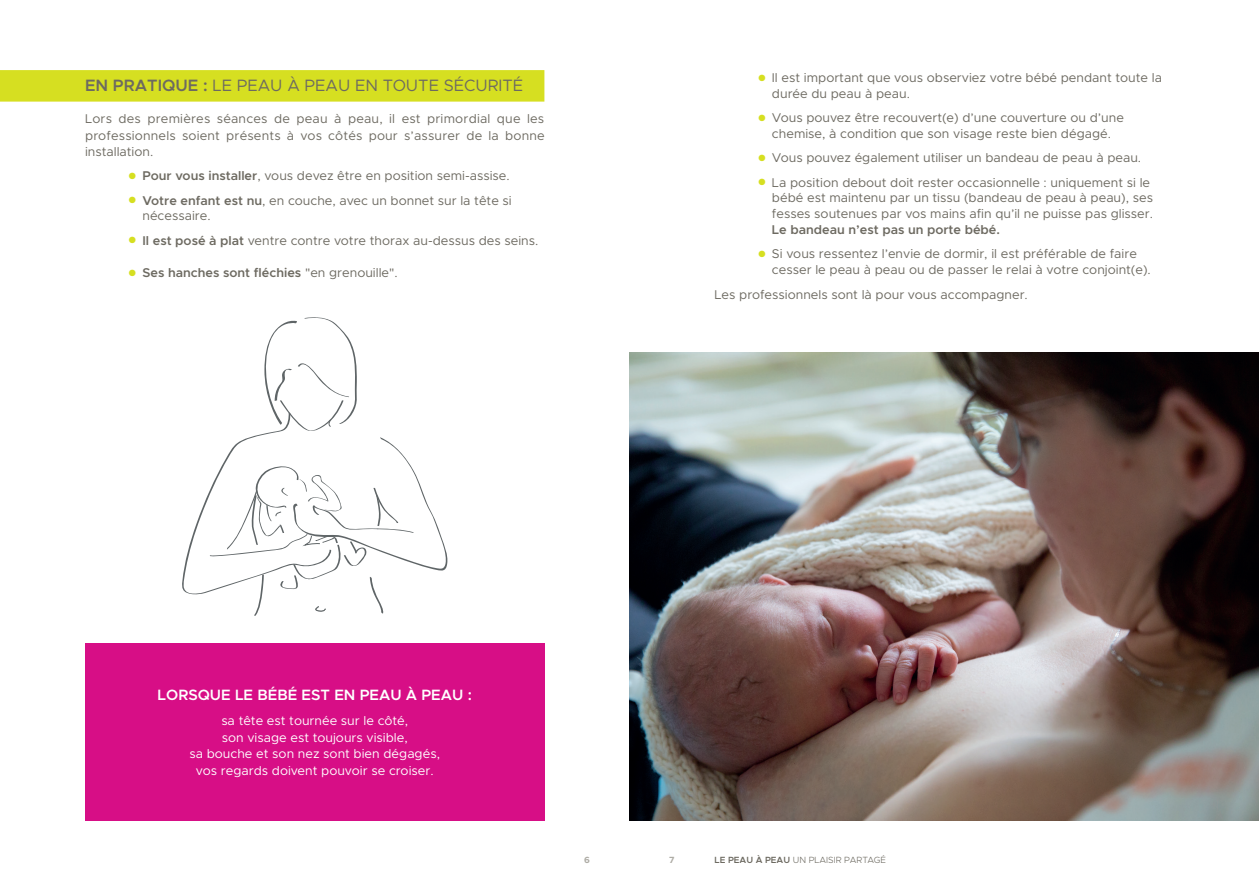
<style>
.page{position:relative;width:1259px;height:893px;background:#fff}
.page>*{position:absolute;margin:0;border:0;box-sizing:border-box;transform-origin:0 0}
.t1{font:16.5px "Metropolis";color:#6d6a61}
.t2{font:600 15px "Metropolis";color:#fff}
.t3{font:12.75px/15.8px "Metropolis";color:#6d6a61}
.t4{font:12.75px/16.5px "Metropolis";color:#fff;text-align:center}
.t5{font:600 12.75px "Metropolis";color:#6d6a61}
.t6{font:300 9px "Metropolis";color:#6d6a61}
.t7{font:700 9px "Metropolis";color:#aeaca5}
.s1{font-weight:600}
.s2{color:#d6df21}
.s3{font-weight:400}
</style>
<div class="page">
<div style="left:0;top:70px;width:544px;height:32px;background:#d6df21"></div>
<svg style="left:182px;top:317px;width:265px;height:299px"></svg>
<img style="left:629px;top:353px;width:630px;height:468px">
<div style="left:85px;top:643px;width:459px;height:178px;background:#d70e86"></div>
<p class="t1" style="left:85px;top:75px;width:440px"><span class="s1">EN PRATIQUE :</span> LE PEAU À PEAU EN TOUTE SÉCURITÉ</p>
<p class="t3" style="left:85px;top:111px;width:461px;line-height:16.5px;text-align:justify">Lors des premières séances de peau à peau, il est primordial que les professionnels soient présents à vos côtés pour s’assurer de la bonne installation.</p>
<p class="t3" style="left:129px;top:168px;width:382px"><span class="s2">●</span> <span class="s1">Pour vous installer</span>, vous devez être en position semi-assise.</p>
<p class="t3" style="left:142px;top:192px;width:371px;text-indent:-14px"><span class="s2">●</span> <span class="s1">Votre enfant est nu</span>, en couche, avec un bonnet sur la tête si nécessaire.</p>
<p class="t3" style="left:129px;top:232px;width:411px"><span class="s2">●</span> <span class="s1">Il est posé à plat</span> ventre contre votre thorax au-dessus des seins.</p>
<p class="t5" style="left:129px;top:265px;width:270px"><span class="s2">●</span> Ses hanches sont fléchies <span class="s3">"en grenouille".</span></p>
<p class="t3" style="left:772px;top:70px;width:391px;text-indent:-14px"><span class="s2">●</span> Il est important que vous observiez votre bébé pendant toute la durée du peau à peau.</p>
<p class="t3" style="left:758px;top:110px;width:367px;text-align:center"><span class="s2">●</span> Vous pouvez être recouvert(e) d’une couverture ou d’une chemise, à condition que son visage reste bien dégagé.</p>
<p class="t3" style="left:758px;top:150px;width:384px"><span class="s2">●</span> Vous pouvez également utiliser un bandeau de peau à peau.</p>
<p class="t3" style="left:772px;top:174px;width:382px;text-indent:-14px"><span class="s2">●</span> La position debout doit rester occasionnelle : uniquement si le bébé est maintenu par un tissu (bandeau de peau à peau), ses fesses soutenues par vos mains afin qu’il ne puisse pas glisser.</p>
<p class="t5" style="left:772px;top:222px;width:229px">Le bandeau n’est pas un porte bébé.</p>
<p class="t3" style="left:772px;top:246px;width:380px;text-indent:-14px"><span class="s2">●</span> Si vous ressentez l’envie de dormir, il est préférable de faire cesser le peau à peau ou de passer le relai à votre conjoint(e).</p>
<p class="t3" style="left:714px;top:287px;width:315px">Les professionnels sont là pour vous accompagner.</p>
<p class="t2" style="left:158px;top:686px;width:316px">LORSQUE LE BÉBÉ EST EN PEAU À PEAU :</p>
<p class="t4" style="left:189px;top:713px;width:252px">sa tête est tournée sur le côté,<br>son visage est toujours visible,<br>sa bouche et son nez sont bien dégagés, vos regards doivent pouvoir se croiser.</p>
<p class="t7" style="left:584px;top:854px;width:7px">6</p>
<p class="t7" style="left:669px;top:854px;width:7px">7</p>
<p class="t6" style="left:714px;top:854px;width:173px"><span class="s1">LE PEAU À PEAU</span> UN PLAISIR PARTAGÉ</p>
</div>
